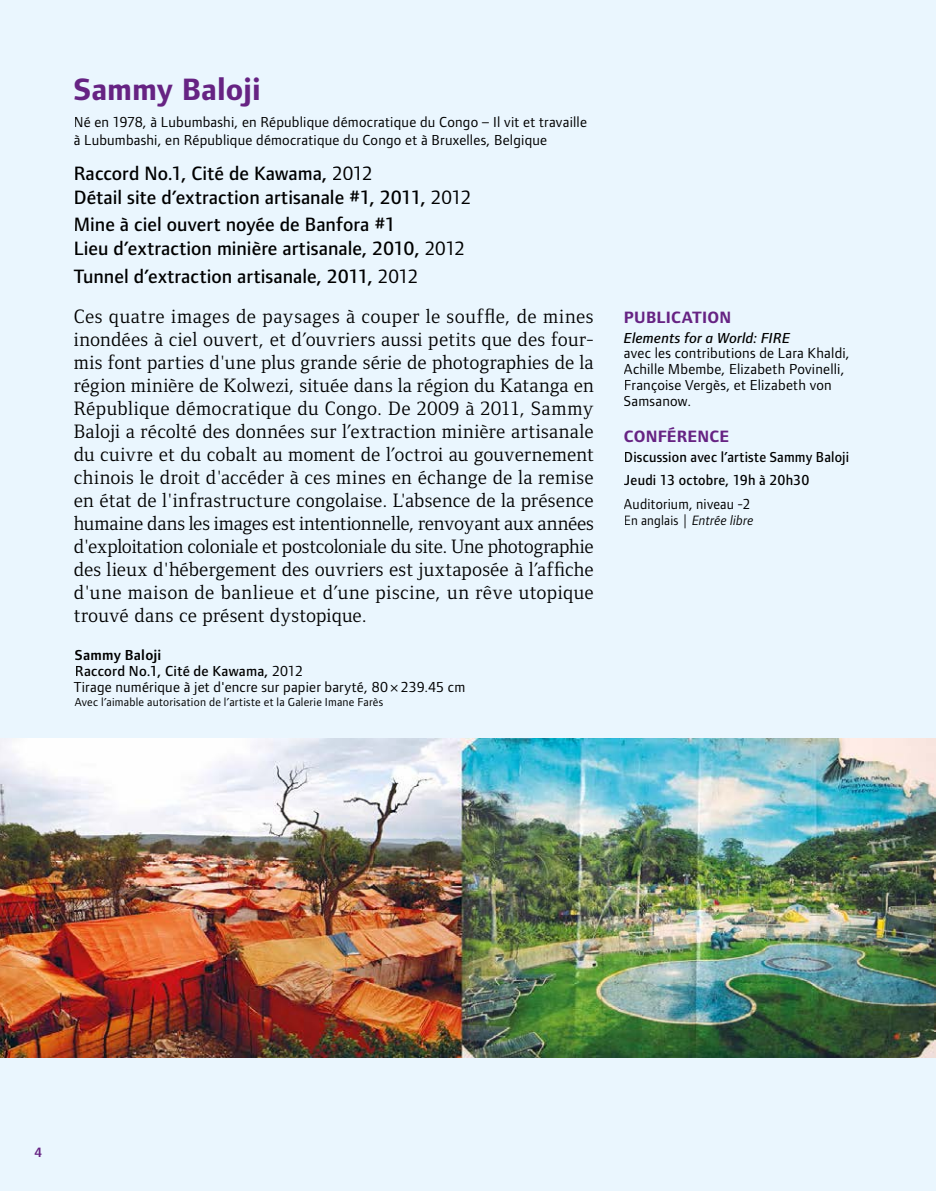
<style>
.page{position:relative;width:936px;height:1191px;background:#fff}
.page>*{position:absolute;margin:0;border:0;box-sizing:border-box;transform-origin:0 0}
.t1{font:700 32px "Foundry Form Sans";color:#662383}
.t2{font:20px/23px "Foundry Form Serif";letter-spacing:.015em;color:#000;text-align:justify}
.t3{font:500 20px/23.8px "Foundry Form Sans";letter-spacing:.005em;color:#000}
.t4{font:700 17px "Foundry Form Sans";letter-spacing:.015em;color:#662383}
.t5{font:15px/15.8px "Foundry Form Sans";letter-spacing:.015em;color:#000}
.t6{font:500 15px/23.8px "Foundry Form Sans";letter-spacing:.015em;color:#000;scale:.96 1}
.t7{font:italic 15px "Foundry Form Sans Med";letter-spacing:.01em;color:#000}
.t8{font:15px "Foundry Form Sans";letter-spacing:.015em;color:#000;scale:.96 1}
.t9{font:italic 14px "Foundry Form Sans";letter-spacing:.015em;color:#000;scale:.96 1}
.t10{font:600 14px "Foundry Form Sans";color:#662383}
.t11{font:12px "Foundry Form Sans";letter-spacing:.02em;color:#000}
.s1{font-weight:400}
.s2{font-style:normal}
.s3{font-family:"News Gothic BT";font-style:normal}
.s4{font-weight:600}
.s5{font-weight:500}
.s6{font-family:"Trade Gothic LH";font-stretch:expanded}
</style>
<div class="page">
<div style="left:0;top:0;width:935px;height:1191px;background:#eaf6fe"></div>
<img style="left:0;top:739px;width:935px;height:318px">
<h1 class="t1" style="left:74px;top:71px;width:188px">Sammy Baloji</h1>
<p class="t5" style="left:74px;top:113px;width:514px;line-height:18px">Né en 1978, à Lubumbashi, en République démocratique du Congo – Il vit et travaille à Lubumbashi, en République démocratique du Congo et à Bruxelles, Belgique</p>
<p class="t3" style="left:74px;top:161px;width:399px">Raccord No.1, Cité de Kawama, <span class="s1">2012<br></span>Détail site d’extraction artisanale #1, 2011, <span class="s1">2012</span></p>
<p class="t3" style="left:74px;top:213px;width:393px">Mine à ciel ouvert noyée de Banfora #1<br>Lieu d’extraction minière artisanale, 2010, <span class="s1">2012</span></p>
<p class="t3" style="left:74px;top:265px;width:346px">Tunnel d’extraction artisanale, 2011, <span class="s1">2012</span></p>
<p class="t2" style="left:74px;top:305px;width:521px">Ces quatre images de paysages à couper le souffle, de mines inondées à ciel ouvert, et d’ouvriers aussi petits que des four&shy;mis font parties d'une plus grande série de photographies de la région minière de Kolwezi, située dans la région du Katanga en République démocratique du Congo. De 2009 à 2011, Sammy Baloji a récolté des données sur l’extraction minière artisanale du cuivre et du cobalt au moment de l’octroi au gouvernement chinois le droit d'accéder à ces mines en échange de la remise en état de l'infrastructure congolaise. L'absence de la présence humaine dans les images est intentionnelle, renvoyant aux années d'exploitation coloniale et postcoloniale du site. Une photographie des lieux d'hébergement des ouvriers est juxtaposée à l’affiche d'une maison de banlieue et d’une piscine, un rêve utopique trouvé dans ce présent dystopique.</p>
<p class="t4" style="left:624px;top:307px;width:109px">PUBLICATION</p>
<p class="t7" style="left:624px;top:329px;width:167px">Elements for a World: FIRE</p>
<p class="t5" style="left:624px;top:345px;width:227px">avec les contributions de Lara Khaldi,<br>Achille Mbembe, Elizabeth Povinelli,<br>Françoise Vergès, et Elizabeth von<br>Samsanow.</p>
<p class="t4" style="left:624px;top:426px;width:106px">CONFÉRENCE</p>
<p class="t6" style="left:624px;top:445px;width:236px">Discussion avec l’artiste Sammy Baloji<br>Jeudi 13 octobre, 19h à 20h30</p>
<p class="t8" style="left:624px;top:495px;width:133px">Auditorium, niveau -2</p>
<p class="t9" style="left:624px;top:512px;width:136px"><span class="s2">En anglais</span> <span class="s3">|</span> Entrée libre</p>
<p class="t5" style="left:74px;top:647px;width:393px"><span class="s4">Sammy Baloji<br></span><span class="s5">Raccord No.1, Cité de Kawama,</span> 2012<br>Tirage numérique à jet d'encre sur papier baryté, 80 <span class="s6">×</span> 239.45 cm</p>
<p class="t11" style="left:75px;top:695px;width:310px">Avec l’aimable autorisation de l’artiste et la Galerie Imane Farès</p>
<p class="t10" style="left:34px;top:1144px;width:10px">4</p>
</div>
